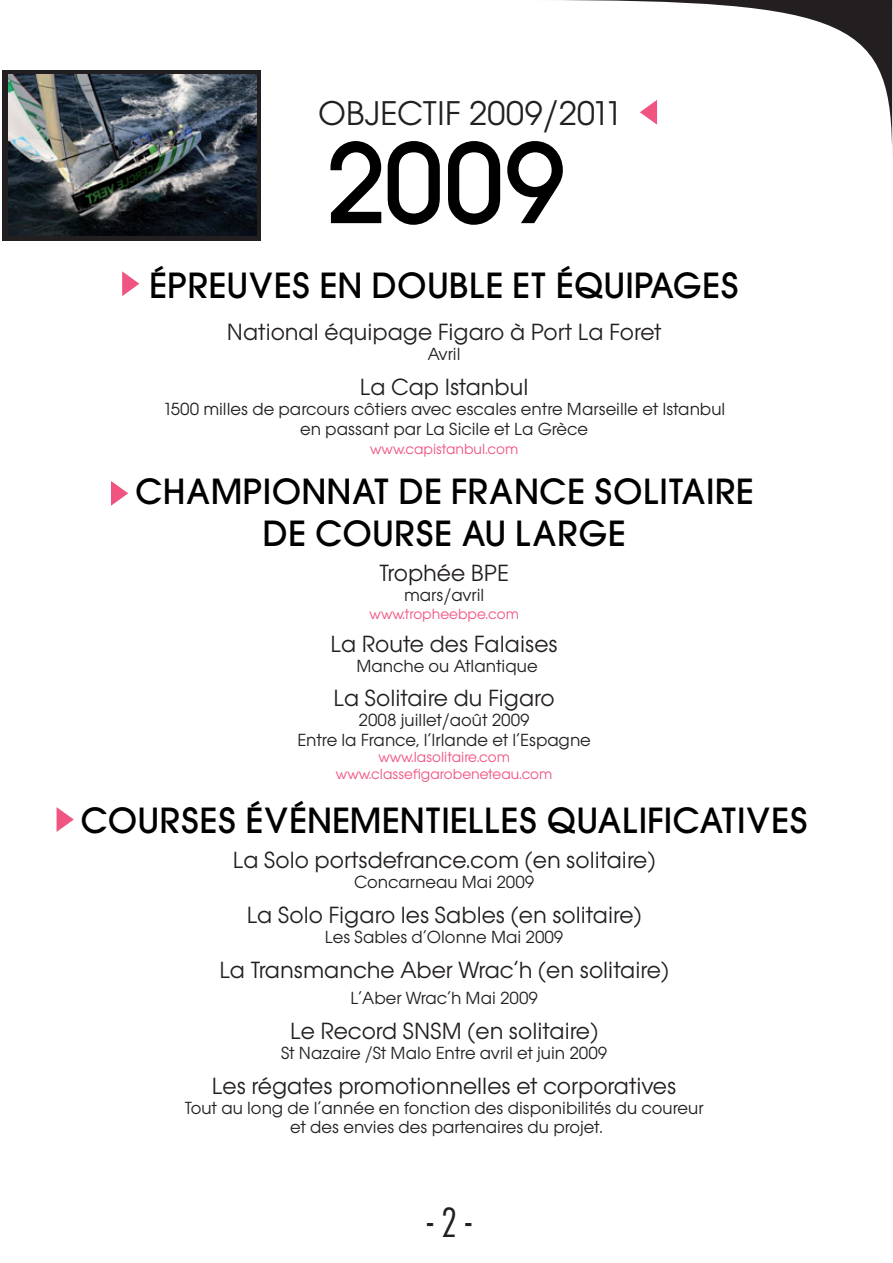
<style>
.page{position:relative;width:893px;height:1263px;background:#fff}
.page>*{position:absolute;margin:0;border:0;box-sizing:border-box;transform-origin:0 0}
.t1{font:500 109.8px "Avant Garde SH";color:#000}
.t2{font:300 condensed 39px "Futura";color:#231f20}
.t3{font:500 34.65px/41.7px "Avant Garde SH";letter-spacing:.075em;color:#000;text-align:center}
.t4{font:32.55px "Avant Garde SB";color:#231f20}
.t5{font:22.2px "Avant Garde SB";color:#231f20}
.t6{font:16.65px/20px "Avant Garde SB";color:#231f20;text-align:center}
.t7{font:13.95px/16.6px "Avant Garde SB";color:#f05480;text-align:center}
</style>
<div class="page">
<svg style="left:562px;top:0;width:330px;height:144px"></svg>
<div style="left:3px;top:70px;width:258px;height:170px;background:#231f20"></div>
<img style="left:8px;top:74px;width:249px;height:161px">
<svg style="left:640px;top:100px;width:17px;height:25px"></svg>
<svg style="left:122px;top:271px;width:17px;height:25px"></svg>
<svg style="left:111px;top:481px;width:17px;height:25px"></svg>
<svg style="left:57px;top:807px;width:17px;height:25px"></svg>
<h3 class="t4" style="left:318px;top:95px;width:307px">OBJECTIF 2009/2011</h3>
<h1 class="t1" style="left:330px;top:120px;width:236px">2009</h1>
<h3 class="t3" style="left:150px;top:265px;width:589px">ÉPREUVES EN DOUBLE ET ÉQUIPAGES</h3>
<h3 class="t5" style="left:227px;top:319px;width:436px">National équipage Figaro à Port La Foret</h3>
<p class="t6" style="left:428px;top:344px;width:34px">Avril</p>
<h3 class="t5" style="left:360px;top:374px;width:170px">La Cap Istanbul</h3>
<p class="t6" style="left:163px;top:399px;width:564px">1500 milles de parcours côtiers avec escales entre Marseille et Istanbul en passant par La Sicile et La Grèce</p>
<p class="t7" style="left:370px;top:441px;width:150px">www.capistanbul.com</p>
<h3 class="t3" style="left:136px;top:471px;width:618px">CHAMPIONNAT DE FRANCE SOLITAIRE<br>DE COURSE AU LARGE</h3>
<h3 class="t5" style="left:380px;top:560px;width:131px">Trophée BPE</h3>
<p class="t6" style="left:404px;top:585px;width:82px">mars/avril</p>
<p class="t7" style="left:370px;top:606px;width:151px">www.tropheebpe.com</p>
<h3 class="t5" style="left:331px;top:632px;width:229px">La Route des Falaises</h3>
<p class="t6" style="left:356px;top:656px;width:183px">Manche ou Atlantique</p>
<h3 class="t5" style="left:334px;top:685px;width:223px">La Solitaire du Figaro</h3>
<p class="t6" style="left:297px;top:710px;width:295px">2008 juillet/août 2009<br>Entre la France, l’Irlande et l’Espagne</p>
<p class="t7" style="left:336px;top:749px;width:218px">www.lasolitaire.com www.classefigarobeneteau.com</p>
<h3 class="t3" style="left:81px;top:800px;width:727px">COURSES ÉVÉNEMENTIELLES QUALIFICATIVES</h3>
<h3 class="t5" style="left:233px;top:847px;width:424px">La Solo portsdefrance.com (en solitaire)</h3>
<p class="t6" style="left:354px;top:872px;width:182px">Concarneau Mai 2009</p>
<h3 class="t5" style="left:247px;top:902px;width:396px">La Solo Figaro les Sables (en solitaire)</h3>
<p class="t6" style="left:325px;top:927px;width:240px">Les Sables d’Olonne Mai 2009</p>
<h3 class="t5" style="left:219px;top:957px;width:451px">La Transmanche Aber Wrac’h (en solitaire)</h3>
<p class="t6" style="left:350px;top:988px;width:189px">L’Aber Wrac’h Mai 2009</p>
<h3 class="t5" style="left:290px;top:1018px;width:310px">Le Record SNSM (en solitaire)</h3>
<p class="t6" style="left:281px;top:1043px;width:328px">St Nazaire /St Malo Entre avril et juin 2009</p>
<h3 class="t5" style="left:212px;top:1073px;width:466px">Les régates promotionnelles et corporatives</h3>
<p class="t6" style="left:185px;top:1098px;width:520px;line-height:19.5px">Tout au long de l’année en fonction des disponibilités du coureur et des envies des partenaires du projet.</p>
<h2 class="t2" style="left:427px;top:1199px;width:46px">- 2 -</h2>
</div>
